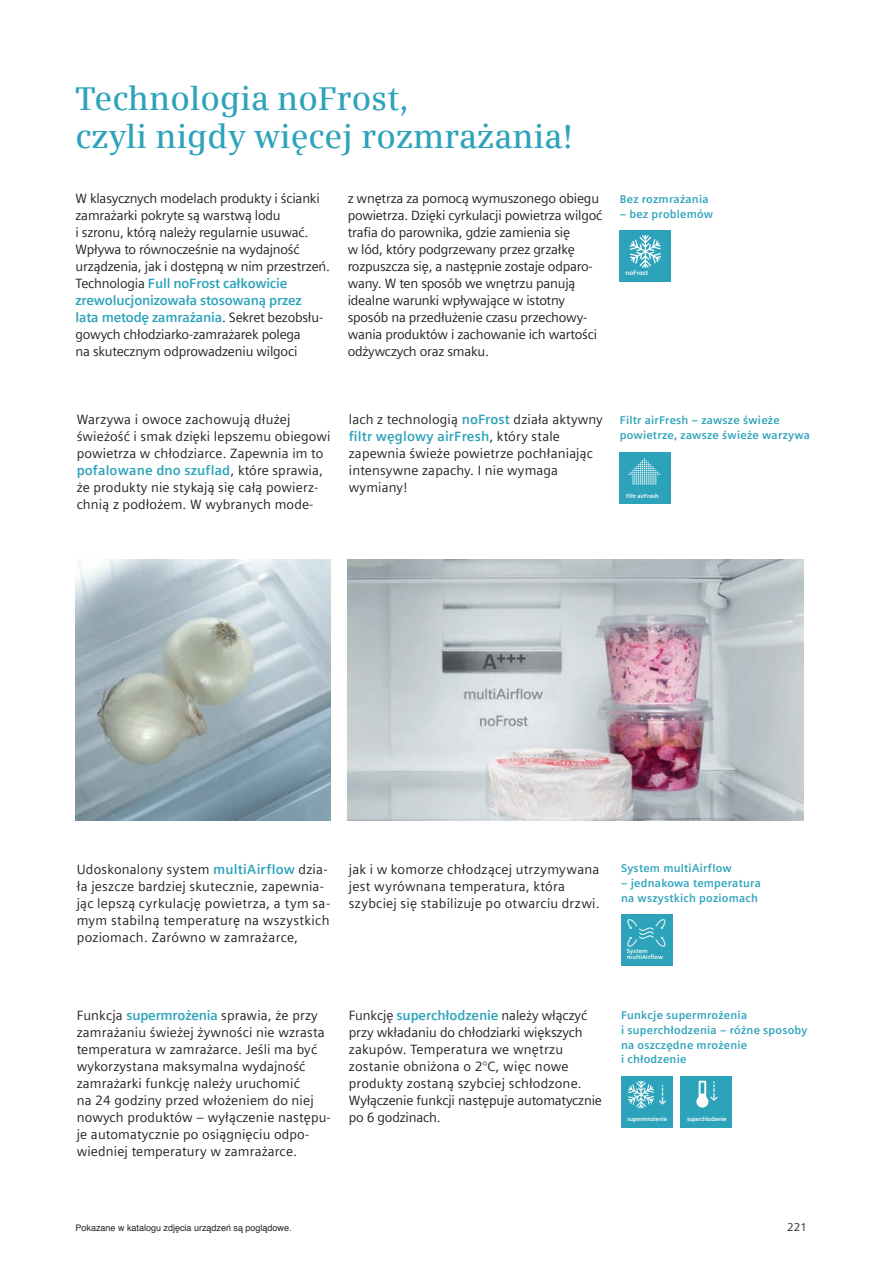
<style>
.page{position:relative;width:891px;height:1261px;background:#fff}
.page>*{position:absolute;margin:0;border:0;box-sizing:border-box;transform-origin:0 0}
.t1{font:600 33px/38.2px "Siemens Serif";color:#2da3bb}
.t2{font:13.5px/17px "Siemens Sans";letter-spacing:.01em;color:#231f20}
.t3{font:13.5px/17px "Siemens Sans";letter-spacing:-.015em;color:#231f20}
.t4{font:13.5px/17px "Siemens Sans";letter-spacing:-.01em;color:#231f20}
.t5{font:700 11.25px/14.9px "Siemens Sans";letter-spacing:.02em;color:#2da3bb}
.t6{font:11.25px "Siemens Sans";color:#231f20}
.t7{font:9px "Helvetica";color:#231f20}
.t8{font:700 6.45px "Siemens Sans";color:#fff}
.t9{font:700 6px/6px "Siemens Sans";letter-spacing:.015em;color:#fff}
.t10{font:700 6px "Siemens Sans";letter-spacing:-.025em;color:#fff;scale:.9 1}
.t11{font:700 6px "Siemens Sans";letter-spacing:-.025em;color:#fff}
.t12{font:700 5.85px "Siemens Sans";letter-spacing:-.025em;color:#fff}
.s1{font-weight:700;color:#2da3bb}
</style>
<div class="page">
<div style="left:620px;top:231px;width:51px;height:51px;background:#2da3bb"></div>
<svg style="left:630px;top:235px;width:31px;height:33px"></svg>
<img style="left:76px;top:560px;width:255px;height:260px">
<div style="left:620px;top:453px;width:51px;height:51px;background:#2da3bb"></div>
<svg style="left:628px;top:458px;width:32px;height:26px"></svg>
<div style="left:621px;top:915px;width:51px;height:51px;background:#2da3bb"></div>
<svg style="left:627px;top:919px;width:38px;height:28px"></svg>
<div style="left:680px;top:1076px;width:52px;height:51px;background:#2da3bb"></div>
<svg style="left:696px;top:1081px;width:22px;height:26px"></svg>
<div style="left:621px;top:1076px;width:51px;height:51px;background:#2da3bb"></div>
<svg style="left:628px;top:1081px;width:38px;height:27px"></svg>
<img style="left:348px;top:560px;width:456px;height:260px">
<h1 class="t1" style="left:76px;top:79px;width:499px">Technologia noFrost,<br>czyli nigdy więcej rozmrażania!</h1>
<p class="t3" style="left:76px;top:190px;width:256px">W kla sycz nych mo de lach pro duk ty i ścian ki za mra żarki po kry te są war stwą lo du<br>i szro nu, któ rą na le ży re gu lar nie usu wać.<br>Wpływa to równocześnie na wydajność urządzenia, jak i dostępną w nim przestrzeń.<br>Tech nologia <span class="s1">Full no Frost cał ko wi cie<br>zre wo lu cjo ni zo wa ła stosowaną przez<br>lata metodę zamrażania</span>. Se kret bez ob słu&shy;go wych chło dziar ko -za mra ża rek po le ga<br>na sku tecz nym od pro wa dze niu wil go ci</p>
<p class="t3" style="left:348px;top:190px;width:256px">z wnę trza za po mo cą wy mu szo ne go obie gu po wie trza. Dzię ki cyr ku la cji powietrza wil goć trafia do parownika, gdzie za mie nia się<br>w lód, któ ry pod grze wa ny przez grzałkę<br>roz pusz cza się, a następnie zo sta je od pa ro&shy;wa ny. W ten spo sób we wnę trzu pa nu ją<br>ide al ne wa run ki wpływające w istot ny sposób na prze dłu że nie cza su prze cho wy&shy;wa nia pro duk tów i za cho wa nie ich war to ści od żyw czych oraz sma ku.</p>
<p class="t5" style="left:620px;top:192px;width:90px">Bez roz mra ża nia</p>
<p class="t5" style="left:620px;top:207px;width:95px">– bez pro ble mów</p>
<p class="t8" style="left:625px;top:269px;width:24px">noFrost</p>
<p class="t2" style="left:77px;top:411px;width:255px">Wa rzy wa i owo ce za cho wu ją dłu żej<br>świe żość i smak dzię ki lep sze mu obie go wi po wie trza w chło dziar ce. Za pew nia im to <span class="s1">po fa lo wa ne dno szu flad</span>, któ re spra wia, że pro duk ty nie sty ka ją się ca łą po wierz&shy;ch nią z pod ło żem. W wy bra nych mo de-</p>
<p class="t2" style="left:349px;top:411px;width:255px">lach z tech nologią <span class="s1">no Frost</span> dzia ła ak tyw ny <span class="s1">filtr wę glo wy air Fresh</span>, któ ry stale zapewnia świe że po wie trze po chła nia jąc intensywne za pa chy. I nie wy ma ga<br>wy mia ny!</p>
<p class="t5" style="left:620px;top:413px;width:192px">Filtr air Fresh – zawsze świeże powietrze, zawsze świeże warzywa</p>
<p class="t12" style="left:626px;top:492px;width:34px">Filtr airFresh</p>
<p class="t2" style="left:77px;top:861px;width:255px">Udoskonalony sys tem <span class="s1">mul ti Air flow</span> dzia&shy;ła jesz cze bar dziej sku tecz nie, za pew nia&shy;jąc lep szą cyr ku la cję po wie trza, a tym sa&shy;mym sta bil ną tem pe ra tu rę na wszyst kich po zio mach. Za rów no w za mra żarce,</p>
<p class="t2" style="left:349px;top:861px;width:252px">jak i w ko mo rze chło dzą cej utrzy my wa na jest wy rów na na temperatura, która szybciej się stabilizuje po otwarciu drzwi.</p>
<p class="t5" style="left:621px;top:861px;width:112px">System mul ti Air flow</p>
<p class="t5" style="left:621px;top:876px;width:142px">– jed na ko wa tem pe ra tu ra na wszyst kich po zio mach</p>
<p class="t9" style="left:627px;top:948px;width:38px">System multiAirflow</p>
<p class="t2" style="left:77px;top:1006px;width:256px">Funkcja <span class="s1">supermrożenia</span> sprawia, że przy zamrażaniu świeżej żywności nie wzrasta temperatura w zamrażarce. Jeśli ma być wykorzystana maksymalna wydajność zamrażarki funkcję należy uruchomić<br>na 24 godziny przed włożeniem do niej nowych produktów – wyłączenie następu&shy;je automatycznie po osiągnięciu odpo&shy;wiedniej temperatury w zamrażarce.</p>
<p class="t4" style="left:349px;top:1006px;width:255px">Funkcję <span class="s1">superchłodzenie</span> należy włączyć przy wkładaniu do chłodziarki większych zakupów. Temperatura we wnętrzu zostanie obniżona o 2°C, więc nowe produkty zostaną szybciej schłodzone.<br>Wyłączenie funkcji następuje automatycznie po 6 godzinach.</p>
<p class="t5" style="left:621px;top:1007px;width:188px">Funkcje supermrożenia<br>i superchłodzenia – różne sposoby na oszczędne mrożenie<br>i chłodzenie</p>
<p class="t11" style="left:627px;top:1115px;width:41px">supermrożenie</p>
<p class="t10" style="left:687px;top:1115px;width:45px">superchłodzenie</p>
<p class="t7" style="left:76px;top:1220px;width:218px">Pokazane w katalogu zdjęcia urządzeń są poglądowe.</p>
<p class="t6" style="left:787px;top:1221px;width:21px">221</p>
</div>
